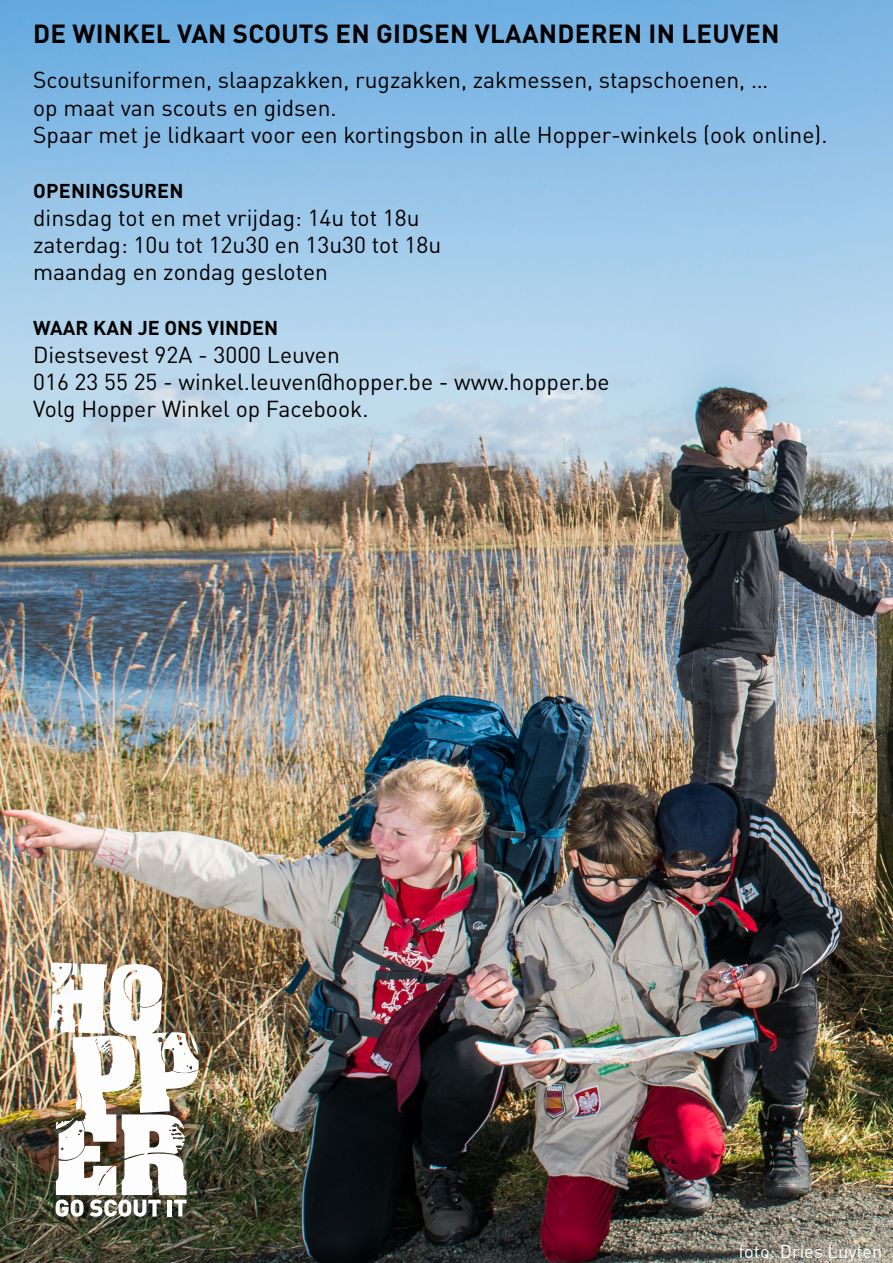
<style>
.page{position:relative;width:893px;height:1263px;background:#fff}
.page>*{position:absolute;margin:0;border:0;box-sizing:border-box;transform-origin:0 0}
.t1{font:700 25.95px "DINOT";letter-spacing:.01em;color:#000}
.t2{font:22.8px/27.5px "DINOT";color:#000}
.t3{font:700 19.8px "DINOT";letter-spacing:.005em;color:#000}
.t4{font:18.3px "DINOT";color:#fff}
</style>
<div class="page">
<img style="left:0;top:0;width:893px;height:1263px">
<img style="left:49px;top:962px;width:150px;height:255px">
<p class="t1" style="left:33px;top:16px;width:748px">DE WINKEL VAN SCOUTS EN GIDSEN VLAANDEREN IN LEUVEN</p>
<p class="t2" style="left:33px;top:66px;width:796px">Scoutsuniformen, slaapzakken, rugzakken, zakmessen, stapschoenen, …<br>op maat van scouts en gidsen.<br>Spaar met je lidkaart voor een kortingsbon in alle Hopper-winkels (ook online).</p>
<p class="t3" style="left:33px;top:178px;width:152px">OPENINGSUREN</p>
<p class="t2" style="left:33px;top:203px;width:410px">dinsdag tot en met vrijdag: 14u tot 18u zaterdag: 10u tot 12u30 en 13u30 tot 18u maandag en zondag gesloten</p>
<p class="t3" style="left:33px;top:315px;width:247px">WAAR KAN JE ONS VINDEN</p>
<p class="t2" style="left:33px;top:340px;width:578px">Diestsevest 92A - 3000 Leuven<br>016 23 55 25 - winkel.leuven@hopper.be - www.hopper.be<br>Volg Hopper Winkel op Facebook.</p>
<p class="t4" style="left:738px;top:1240px;width:145px">foto: Dries Luyten</p>
</div>
